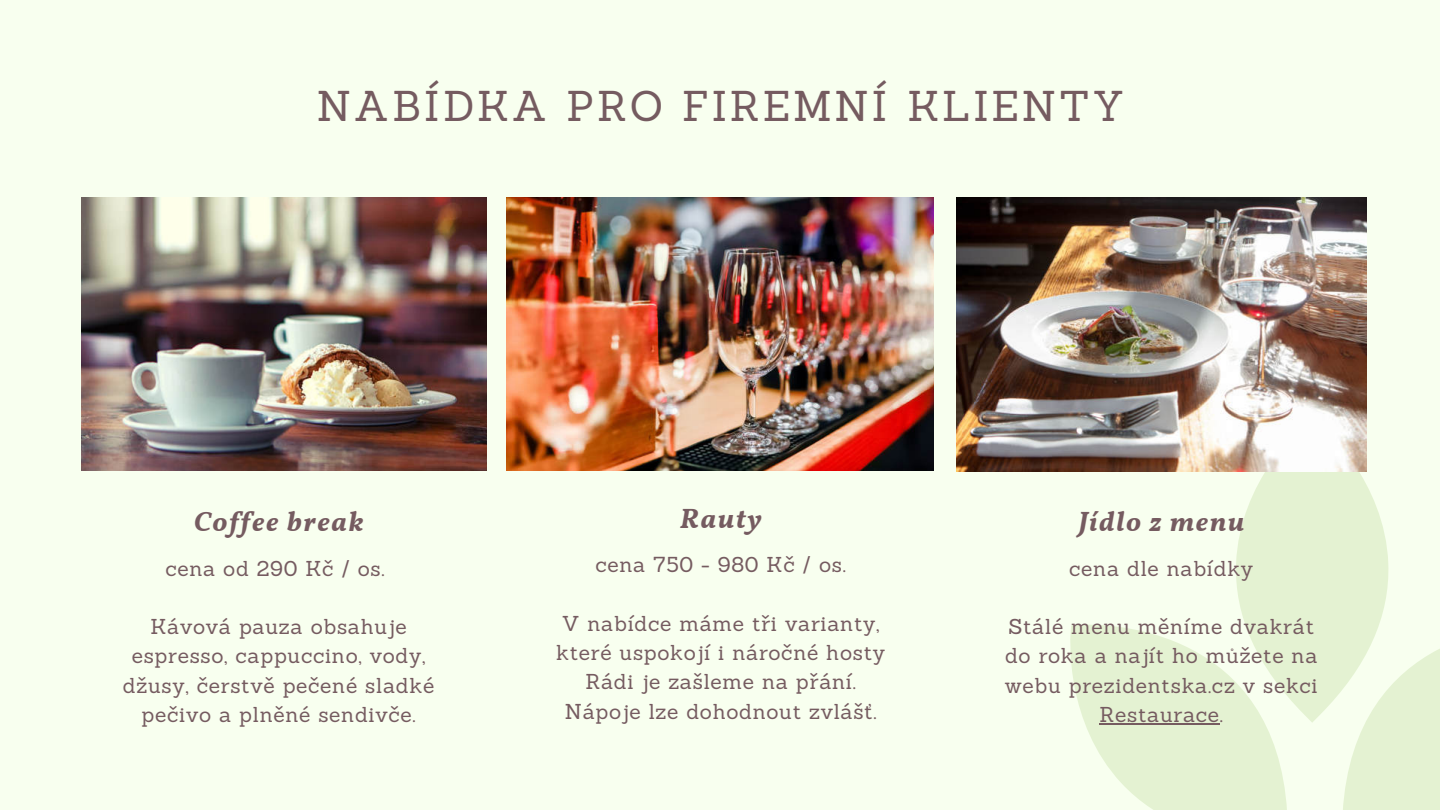
<style>
.page{position:relative;width:1440px;height:810px;background:#f8ffef}
.page>*{position:absolute;margin:0;border:0;box-sizing:border-box;transform-origin:0 0}
.t1{font:42px "Sanchez";letter-spacing:.07em;color:#755b60}
.t2{font:italic 700 27.7px "Vollkorn";letter-spacing:.055em;color:#755b60}
.t3{font:21px/29.2px "Sanchez";letter-spacing:.035em;color:#755b60;text-align:center}
</style>
<div class="page">
<svg style="left:1070px;top:625px;width:217px;height:185px"></svg>
<svg style="left:1166px;top:471px;width:68px;height:236px"></svg>
<svg style="left:1234px;top:417px;width:155px;height:306px;fill:#e4f2d2"></svg>
<svg style="left:1342px;top:623px;width:98px;height:187px"></svg>
<img style="left:81px;top:198px;width:406px;height:273px">
<img style="left:956px;top:198px;width:410px;height:273px">
<img style="left:507px;top:198px;width:427px;height:273px">
<hr style="left:1100px;top:723px;width:120px;height:2px;background:#755b60">
<h1 class="t1" style="left:317px;top:79px;width:809px">NABÍDKA PRO FIREMNÍ KLIENTY</h1>
<h2 class="t2" style="left:194px;top:501px;width:171px">Coffee break</h2>
<h2 class="t2" style="left:680px;top:498px;width:83px">Rauty</h2>
<h2 class="t2" style="left:1078px;top:501px;width:168px">Jídlo z menu</h2>
<p class="t3" style="left:165px;top:553px;width:221px">cena od 290 Kč / os.</p>
<p class="t3" style="left:123px;top:612px;width:313px">Kávová pauza obsahuje espresso, cappuccino, vody, džusy, čerstvě pečené sladké pečivo a plněné sendivče.</p>
<p class="t3" style="left:595px;top:550px;width:252px">cena 750 - 980 Kč / os.</p>
<p class="t3" style="left:556px;top:609px;width:331px">V nabídce máme tři varianty, které uspokojí i náročné hosty<br>Rádi je zašleme na přání.<br>Nápoje lze dohodnout zvlášť.</p>
<p class="t3" style="left:1069px;top:553px;width:186px">cena dle nabídky</p>
<p class="t3" style="left:1005px;top:612px;width:314px">Stálé menu měníme dvakrát do roka a najít ho můžete na webu prezidentska.cz v sekci<br>Restaurace.</p>
</div>
